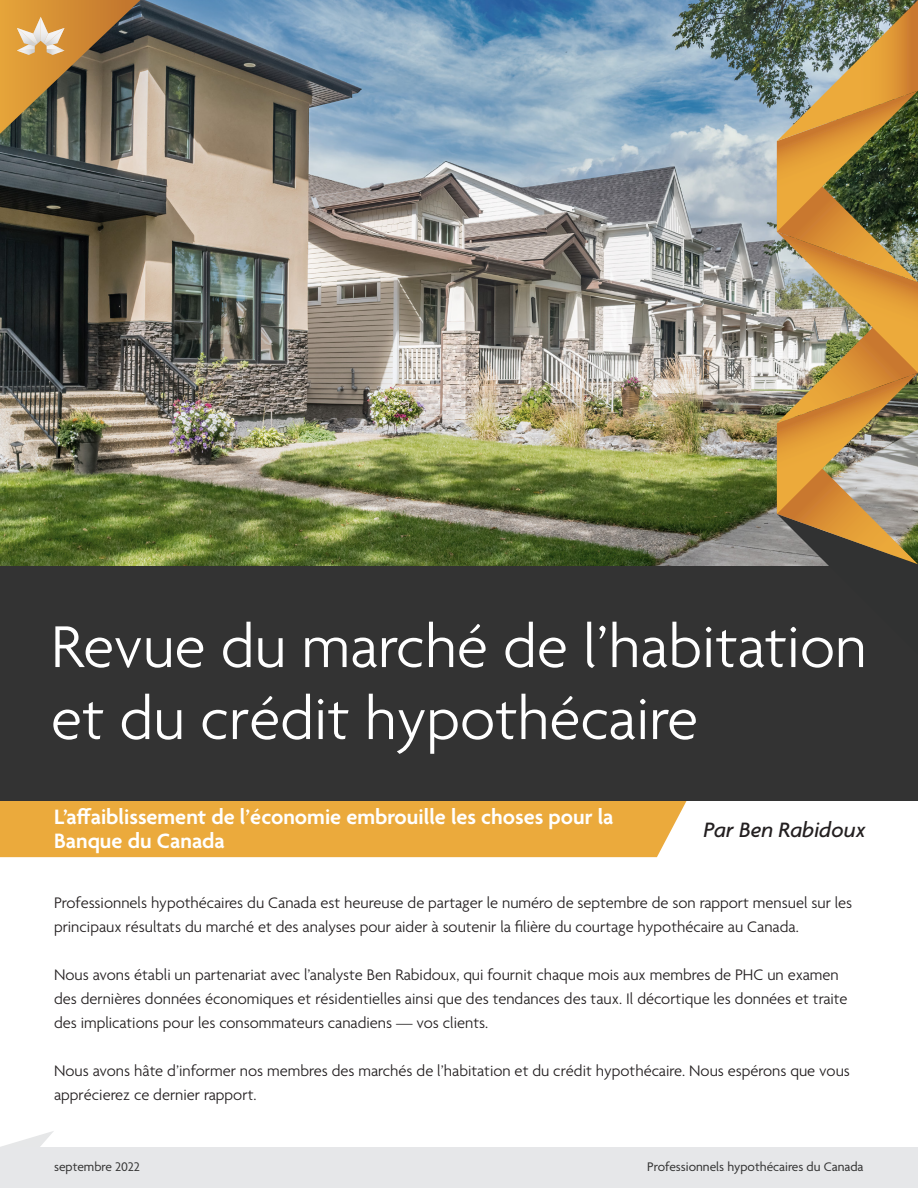
<style>
.page{position:relative;width:918px;height:1188px;background:#fff}
.page>*{position:absolute;margin:0;border:0;box-sizing:border-box;transform-origin:0 0}
.t1{font:300 63.75px/72px "Agenda";color:#fff}
.t2{font:600 22.5px "Agenda";color:#fff}
.t3{font:italic 500 22.5px "Agenda";color:#231f20}
.t4{font:300 16.5px/24px "Agenda";color:#231f20}
.t5{font:13.5px "Agenda";color:#333}
</style>
<div class="page">
<svg style="left:1px;top:1131px;width:53px;height:16px"></svg>
<div style="left:0;top:1147px;width:918px;height:41px;background:#e6e7e9"></div>
<img style="left:0;top:0;width:777px;height:566px">
<div style="left:0;top:801px;width:687px;height:56px;background:#ebaa3c"></div>
<div style="left:0;top:566px;width:918px;height:235px;background:#333"></div>
<svg style="left:0;top:0;width:140px;height:134px;background:#987847"></svg>
<img style="left:777px;top:0;width:141px;height:566px">
<p class="t1" style="left:51px;top:615px;width:817px">Revue du marché de l’habitation et du crédit hypothécaire</p>
<p class="t2" style="left:54px;top:805px;width:561px">L’affaiblissement de l’économie embrouille les choses pour la</p>
<p class="t2" style="left:54px;top:829px;width:172px">Banque du Canada</p>
<p class="t3" style="left:704px;top:817px;width:164px">Par Ben Rabidoux</p>
<p class="t4" style="left:54px;top:892px;width:800px">Professionnels hypothécaires du Canada est heureuse de partager le numéro de septembre de son rapport mensuel sur les principaux résultats du marché et des analyses pour aider à soutenir la filière du courtage hypothécaire au Canada.</p>
<p class="t4" style="left:54px;top:964px;width:795px">Nous avons établi un partenariat avec l’analyste Ben Rabidoux, qui fournit chaque mois aux membres de PHC un examen des dernières données économiques et résidentielles ainsi que des tendances des taux. Il décortique les données et traite des implications pour les consommateurs canadiens — vos clients.</p>
<p class="t4" style="left:54px;top:1060px;width:797px">Nous avons hâte d’informer nos membres des marchés de l’habitation et du crédit hypothécaire. Nous espérons que vous apprécierez ce dernier rapport.</p>
<p class="t5" style="left:54px;top:1159px;width:87px">septembre 2022</p>
<p class="t5" style="left:647px;top:1159px;width:218px">Professionnels hypothécaires du Canada</p>
</div>
